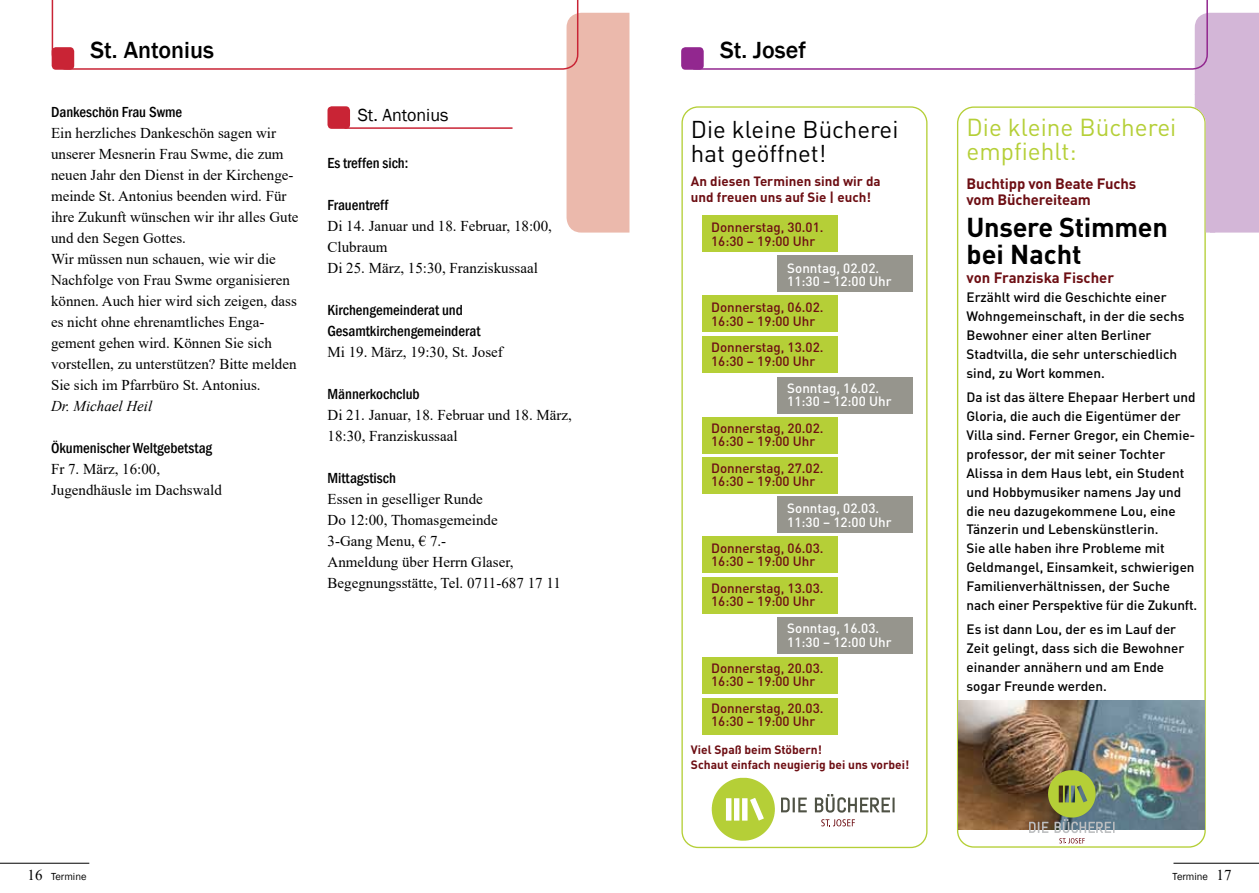
<style>
.page{position:relative;width:1259px;height:893px;background:#fff}
.page>*{position:absolute;margin:0;border:0;box-sizing:border-box;transform-origin:0 0}
.t1{font:700 27px/27px "DIN Pro";letter-spacing:-.01em;color:#000}
.t2{font:24.3px/24.3px "DIN Pro";color:#b5cf37}
.t3{font:24px/24px "DIN Pro";color:#000}
.t4{font:500 24px "Franklin Gothic";color:#000}
.t5{font:18px "Franklin Gothic";color:#000}
.t6{font:15px/21px "Times New Roman";color:#000}
.t7{font:500 condensed 15px/21px "Franklin Gothic";color:#000}
.t8{font:italic 15px "Times New Roman";color:#000}
.t9{font:700 14.85px/16.2px "DIN Pro";letter-spacing:-.01em;color:#6d0e13}
.t10{font:500 13.5px/18.9px "DIN Pro";color:#000}
.t11{font:500 13.35px/13.4px "DIN Pro";color:#6d0e13}
.t12{font:500 13.35px/13.4px "DIN Pro";color:#fff}
.t13{font:700 13.35px/16px "DIN Pro";color:#6d0e13}
.t14{font:700 12px/14.7px "DIN Pro";color:#6d0e13}
.t15{font:10.5px "Franklin Gothic";color:#000}
.s1{font-family:"Times New Roman";font-size:15px}
</style>
<div class="page">
<hr style="left:0;top:863px;width:89px;height:1px;background:#000">
<hr style="left:1173px;top:863px;width:86px;height:1px;background:#000">
<svg style="left:52px;top:0;width:577px;height:233px"></svg>
<div style="left:327px;top:106px;width:23px;height:23px;background:#c92435;border-radius:4px"></div>
<hr style="left:344px;top:127px;width:168px;height:2px;background:#c92435">
<div style="left:777px;top:617px;width:135px;height:36px;background:#96958d"></div>
<div style="left:777px;top:496px;width:135px;height:36px;background:#96958d"></div>
<div style="left:777px;top:377px;width:135px;height:36px;background:#96958d"></div>
<div style="left:777px;top:256px;width:135px;height:36px;background:#96958d"></div>
<svg style="left:821px;top:819px;width:34px;height:7px"></svg>
<svg style="left:712px;top:778px;width:63px;height:63px"></svg>
<svg style="left:781px;top:798px;width:26px;height:14px"></svg>
<svg style="left:815px;top:794px;width:79px;height:19px"></svg>
<div style="left:702px;top:537px;width:136px;height:36px;background:#b5cf37"></div>
<div style="left:702px;top:577px;width:136px;height:36px;background:#b5cf37"></div>
<div style="left:702px;top:657px;width:136px;height:36px;background:#b5cf37"></div>
<div style="left:702px;top:698px;width:136px;height:36px;background:#b5cf37"></div>
<div style="left:702px;top:457px;width:136px;height:37px;background:#b5cf37"></div>
<div style="left:702px;top:417px;width:136px;height:37px;background:#b5cf37"></div>
<div style="left:702px;top:295px;width:136px;height:37px;background:#b5cf37"></div>
<div style="left:702px;top:215px;width:136px;height:36px;background:#b5cf37"></div>
<div style="left:702px;top:336px;width:136px;height:36px;background:#b5cf37"></div>
<img style="left:958px;top:700px;width:246px;height:130px">
<img style="left:1029px;top:770px;width:85px;height:73px">
<svg style="left:681px;top:0;width:578px;height:233px"></svg>
<div style="left:669px;top:0;width:24px;height:70px;background:#fff"></div>
<div style="left:681px;top:47px;width:22px;height:23px;background:#92278f;border-radius:4px"></div>
<h3 class="t4" style="left:91px;top:35px;width:125px">St. Antonius</h3>
<p class="t7" style="left:51px;top:101px;width:133px">Dankeschön Frau Swme</p>
<p class="t6" style="left:51px;top:122px;width:249px">Ein herzliches Dankeschön sagen wir unserer Mesnerin Frau Swme, die zum neuen Jahr den Dienst in der Kirchenge&shy;meinde St. Antonius beenden wird. Für ihre Zukunft wünschen wir ihr alles Gute und den Segen Gottes.<br>Wir müssen nun schauen, wie wir die Nachfolge von Frau Swme organisieren können. Auch hier wird sich zeigen, dass es nicht ohne ehrenamtliches Enga&shy;gement gehen wird. Können Sie sich vorstellen, zu unterstützen? Bitte melden Sie sich im Pfarrbüro St. Antonius.</p>
<p class="t8" style="left:51px;top:395px;width:103px">Dr. Michael Heil</p>
<p class="t7" style="left:51px;top:437px;width:163px">Ökumenischer Weltgebetstag</p>
<p class="t6" style="left:51px;top:458px;width:172px">Fr 7. März, 16:00,<br>Jugendhäusle im Dachswald</p>
<p class="t5" style="left:358px;top:104px;width:92px">St. Antonius</p>
<p class="t7" style="left:327px;top:152px;width:82px">Es treffen sich:</p>
<p class="t7" style="left:327px;top:194px;width:62px">Frauentreff</p>
<p class="t6" style="left:327px;top:215px;width:226px">Di 14. Januar und 18. Februar, 18:00,<br>Clubraum<br>Di 25. März, 15:30, Franziskussaal</p>
<p class="t7" style="left:327px;top:299px;width:154px">Kirchengemeinderat und<br>Gesamtkirchengemeinderat</p>
<p class="t6" style="left:327px;top:341px;width:177px">Mi 19. März, 19:30, St. Josef</p>
<p class="t7" style="left:327px;top:383px;width:94px">Männerkochclub</p>
<p class="t6" style="left:327px;top:404px;width:246px">Di 21. Januar, 18. Februar und 18. März,<br>18:30, Franziskussaal</p>
<p class="t7" style="left:327px;top:467px;width:70px">Mittagstisch</p>
<p class="t6" style="left:327px;top:488px;width:235px">Essen in geselliger Runde<br>Do 12:00, Thomasgemeinde<br>3-Gang Menu, € 7.-<br>Anmeldung über Herrn Glaser,<br>Begegnungsstätte, Tel. 0711-687 17 11</p>
<h3 class="t4" style="left:720px;top:35px;width:87px">St. Josef</h3>
<h3 class="t3" style="left:691px;top:115px;width:209px">Die kleine Bücherei hat geöffnet!</h3>
<p class="t13" style="left:691px;top:171px;width:191px">An diesen Terminen sind wir da und freuen uns auf Sie | euch!</p>
<p class="t11" style="left:711px;top:219px;width:114px">Donnerstag, 30.01.<br>16:30 – 19:00 Uhr</p>
<p class="t12" style="left:787px;top:260px;width:106px">Sonntag, 02.02.<br>11:30 – 12:00 Uhr</p>
<p class="t11" style="left:711px;top:299px;width:114px">Donnerstag, 06.02.<br>16:30 – 19:00 Uhr</p>
<p class="t11" style="left:711px;top:339px;width:114px">Donnerstag, 13.02.<br>16:30 – 19:00 Uhr</p>
<p class="t12" style="left:787px;top:380px;width:106px">Sonntag, 16.02.<br>11:30 – 12:00 Uhr</p>
<p class="t11" style="left:711px;top:420px;width:114px">Donnerstag, 20.02.<br>16:30 – 19:00 Uhr</p>
<p class="t11" style="left:711px;top:460px;width:114px">Donnerstag, 27.02.<br>16:30 – 19:00 Uhr</p>
<p class="t12" style="left:787px;top:500px;width:106px">Sonntag, 02.03.<br>11:30 – 12:00 Uhr</p>
<p class="t11" style="left:711px;top:540px;width:114px">Donnerstag, 06.03.<br>16:30 – 19:00 Uhr</p>
<p class="t11" style="left:711px;top:580px;width:114px">Donnerstag, 13.03.<br>16:30 – 19:00 Uhr</p>
<p class="t12" style="left:787px;top:620px;width:106px">Sonntag, 16.03.<br>11:30 – 12:00 Uhr</p>
<p class="t11" style="left:711px;top:660px;width:114px">Donnerstag, 20.03.<br>16:30 – 19:00 Uhr</p>
<p class="t11" style="left:711px;top:700px;width:114px">Donnerstag, 20.03.<br>16:30 – 19:00 Uhr</p>
<p class="t14" style="left:691px;top:741px;width:220px">Viel Spaß beim Stöbern!<br>Schaut einfach neugierig bei uns vorbei!</p>
<h2 class="t2" style="left:966px;top:113px;width:211px">Die kleine Bücherei empfiehlt:</h2>
<p class="t9" style="left:966px;top:174px;width:171px">Buchtipp von Beate Fuchs vom Büchereiteam</p>
<h1 class="t1" style="left:966px;top:211px;width:203px">Unsere Stimmen bei Nacht</h1>
<p class="t9" style="left:966px;top:268px;width:149px">von Franziska Fischer</p>
<p class="t10" style="left:966px;top:286px;width:219px">Erzählt wird die Geschichte einer<br>Wohngemeinschaft, in der die sechs<br>Bewohner einer alten Berliner<br>Stadtvilla, die sehr unterschiedlich sind, zu Wort kommen.</p>
<p class="t10" style="left:966px;top:386px;width:232px">Da ist das ältere Ehepaar Herbert und Gloria, die auch die Eigentümer der Villa sind. Ferner Gregor, ein Chemie&shy;professor, der mit seiner Tochter Alissa in dem Haus lebt, ein Student und Hobbymusiker namens Jay und die neu dazugekommene Lou, eine Tänzerin und Lebenskünstlerin.<br>Sie alle haben ihre Probleme mit Geldmangel, Einsamkeit, schwierigen Familienverhältnissen, der Suche nach einer Perspektive für die Zukunft.</p>
<p class="t10" style="left:966px;top:618px;width:219px">Es ist dann Lou, der es im Lauf der<br>Zeit gelingt, dass sich die Bewohner einander annähern und am Ende sogar Freunde werden.</p>
<p class="t15" style="left:28px;top:870px;width:60px"><span class="s1">16</span> Termine</p>
<p class="t15" style="left:1172px;top:870px;width:60px">Termine <span class="s1">17</span></p>
</div>
